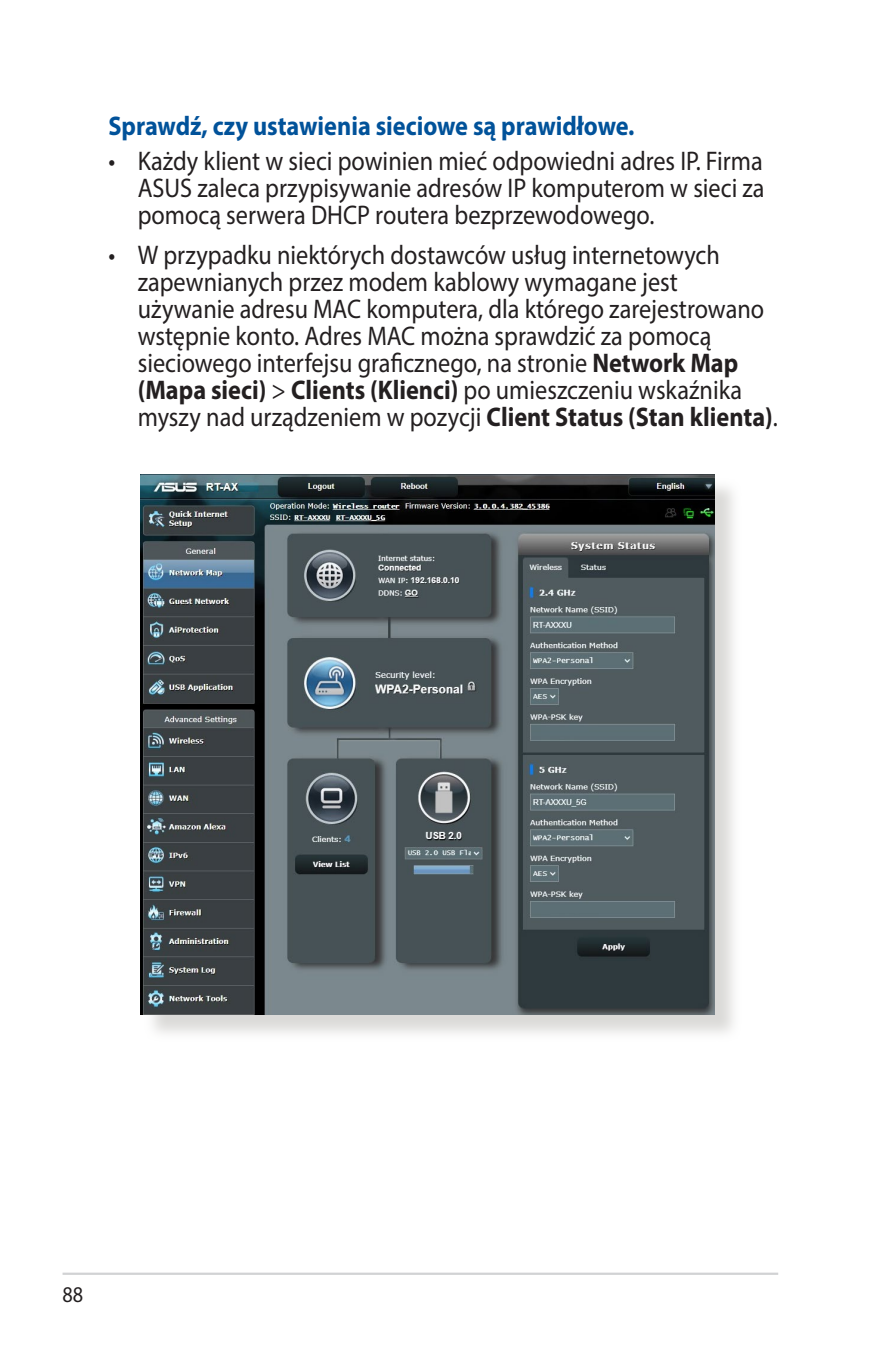
<style>
.page{position:relative;width:893px;height:1346px;background:#fff}
.page>*{position:absolute;margin:0;border:0;box-sizing:border-box;transform-origin:0 0}
.t1{font:27px/27px "Myriad Pro";color:#231f20;text-align:justify;scale:.9 1}
.t2{font:700 27px "Myriad Pro";color:#01529a;scale:.9 1}
.t3{font:22.5px "Myriad Pro";color:#231f20;scale:.9 1}
.s1{font-weight:700}
</style>
<div class="page">
<hr style="left:63px;top:1272px;width:715px;height:3px;background:#d1d2d4">
<div style="left:144px;top:477px;width:598px;height:565px;background:#cfcecb;opacity:.75"></div>
<img style="left:140px;top:474px;width:574px;height:540px">
<p class="t2" style="left:108px;top:108px;width:586px">Sprawdź, czy ustawienia sieciowe są prawidłowe.</p>
<p class="t1" style="left:138px;top:147px;width:698px;text-indent:-29px">• Każdy klient w sieci powinien mieć odpowiedni adres IP. Firma ASUS zaleca przypisywanie adresów IP komputerom w sieci za pomocą serwera DHCP routera bezprzewodowego.</p>
<p class="t1" style="left:138px;top:241px;width:713px;text-align:left;text-indent:-29px">• W przypadku niektórych dostawców usług internetowych zapewnianych przez modem kablowy wymagane jest używanie adresu MAC komputera, dla którego zarejestrowano wstępnie konto. Adres MAC można sprawdzić za pomocą sieciowego interfejsu graficznego, na stronie <span class="s1">Network Map (Mapa sieci)</span> &gt; <span class="s1">Clients (Klienci)</span> po umieszczeniu wskaźnika myszy nad urządzeniem w pozycji <span class="s1">Client Status (Stan klienta)</span>.</p>
<p class="t3" style="left:63px;top:1281px;width:25px">88</p>
</div>
